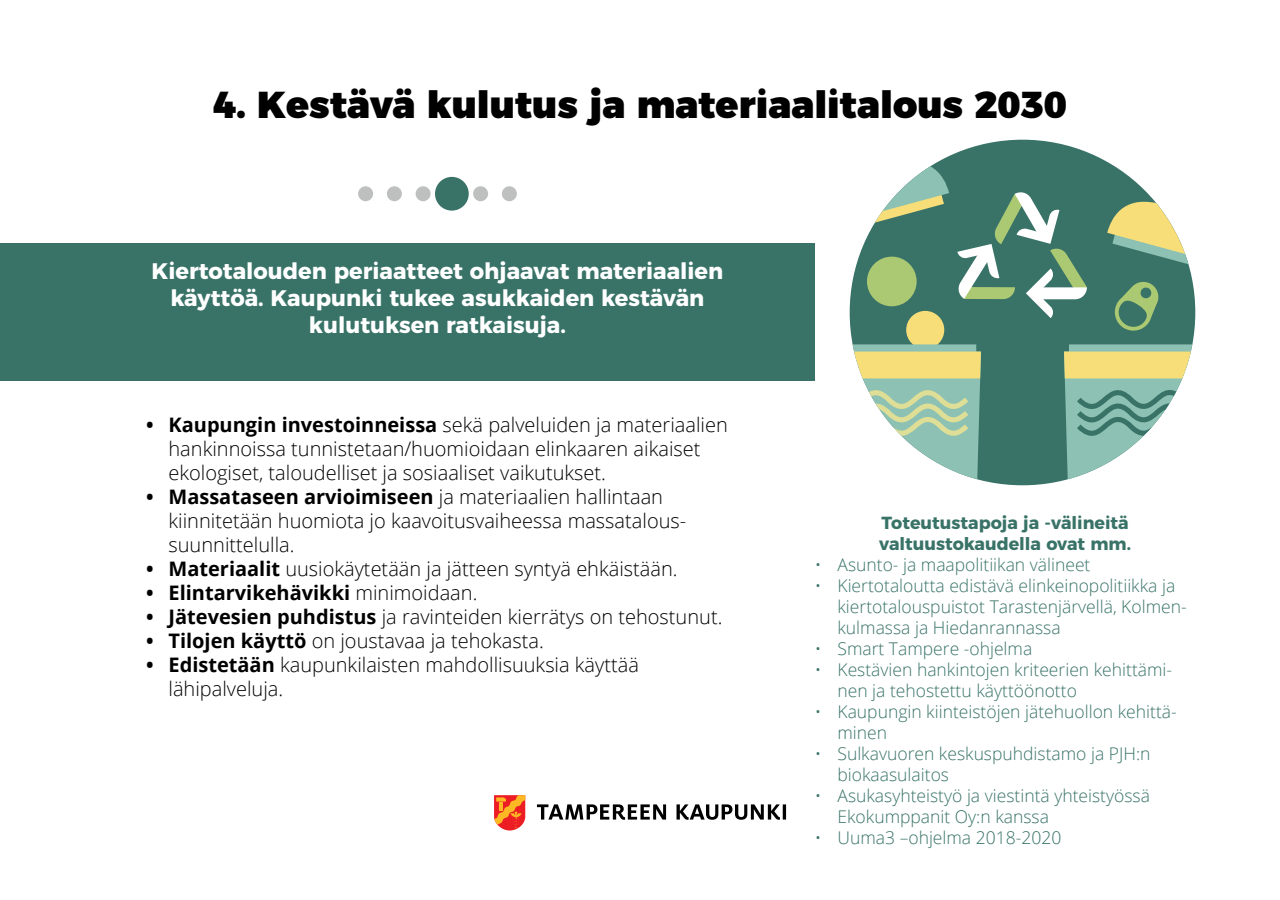
<style>
.page{position:relative;width:1280px;height:900px;background:#fff}
.page>*{position:absolute;margin:0;border:0;box-sizing:border-box;transform-origin:0 0}
.t1{font:900 37.5px "Montserrat";color:#000}
.t2{font:700 22.5px/27px "Montserrat";color:#fff;text-align:center}
.t3{font:300 20px/24px "Open Sans";color:#000}
.t4{font:700 20px "Open Sans";color:#000}
.t5{font:300 17.5px/21px "Open Sans";color:#397368}
.t6{font:700 17.5px/21px "Montserrat";color:#397368}
.s1{font-weight:700}
.s2{font-weight:300}
</style>
<div class="page">
<div style="left:0;top:244px;width:815px;height:137px;background:#397368"></div>
<svg style="left:494px;top:795px;width:31px;height:36px"></svg>
<svg style="left:537px;top:804px;width:249px;height:16px"></svg>
<div style="left:358px;top:186px;width:15px;height:15px;background:#bebfbf;border-radius:50%"></div>
<div style="left:387px;top:186px;width:15px;height:15px;background:#bebfbf;border-radius:50%"></div>
<div style="left:416px;top:186px;width:15px;height:15px;background:#bebfbf;border-radius:50%"></div>
<div style="left:435px;top:177px;width:34px;height:34px;background:#397368;border-radius:50%"></div>
<div style="left:473px;top:186px;width:15px;height:15px;background:#bebfbf;border-radius:50%"></div>
<div style="left:502px;top:186px;width:15px;height:15px;background:#bebfbf;border-radius:50%"></div>
<div style="left:850px;top:140px;width:345px;height:345px;background:#397368;border-radius:50%"></div>
<div style="left:867px;top:257px;width:50px;height:49px;background:#abc872;border-radius:50%"></div>
<div style="left:906px;top:311px;width:38px;height:38px;background:#f8de79;border-radius:50%"></div>
<svg style="left:957px;top:192px;width:130px;height:126px"></svg>
<svg style="left:1114px;top:281px;width:45px;height:50px"></svg>
<svg style="left:1107px;top:196px;width:81px;height:68px"></svg>
<svg style="left:853px;top:344px;width:128px;height:135px"></svg>
<svg style="left:1064px;top:344px;width:128px;height:135px"></svg>
<svg style="left:875px;top:166px;width:74px;height:57px"></svg>
<h1 class="t1" style="left:213px;top:73px;width:856px">4. Kestävä kulutus ja materiaalitalous 2030</h1>
<p class="t2" style="left:152px;top:256px;width:573px">Kiertotalouden periaatteet ohjaavat materiaalien käyttöä. Kaupunki tukee asukkaiden kestävän kulutuksen ratkaisuja.</p>
<p class="t3" style="left:169px;top:412px;width:561px;text-indent:-22px"><span class="s1">• Kaupungin investoinneissa</span> sekä palveluiden ja materiaalien hankinnoissa tunnistetaan/huomioidaan elinkaaren aikaiset ekologiset, taloudelliset ja sosiaaliset vaikutukset.</p>
<p class="t3" style="left:169px;top:484px;width:519px;text-indent:-22px"><span class="s1">• Massataseen arvioimiseen</span> ja materiaalien hallintaan kiinnitetään huomiota jo kaavoitusvaiheessa massatalous&shy;suunnittelulla.</p>
<p class="t3" style="left:146px;top:556px;width:533px"><span class="s1">• Materiaalit</span> uusiokäytetään ja jätteen syntyä ehkäistään.</p>
<p class="t4" style="left:146px;top:578px;width:333px">• Elintarvikehävikki <span class="s2">minimoidaan.</span></p>
<p class="t3" style="left:146px;top:604px;width:578px"><span class="s1">• Jätevesien puhdistus</span> ja ravinteiden kierrätys on tehostunut.</p>
<p class="t3" style="left:146px;top:628px;width:399px"><span class="s1">• Tilojen käyttö</span> on joustavaa ja tehokasta.</p>
<p class="t3" style="left:169px;top:652px;width:472px;text-indent:-22px"><span class="s1">• Edistetään</span> kaupunkilaisten mahdollisuuksia käyttää lähipalveluja.</p>
<p class="t6" style="left:879px;top:511px;width:253px">Toteutustapoja ja -välineitä valtuustokaudella ovat mm.</p>
<p class="t5" style="left:815px;top:554px;width:277px">• Asunto- ja maapolitiikan välineet</p>
<p class="t5" style="left:838px;top:575px;width:351px;text-indent:-23px">• Kiertotaloutta edistävä elinkeinopolitiikka ja kiertotalouspuistot Tarastenjärvellä, Kolmen&shy;kulmassa ja Hiedanrannassa</p>
<p class="t5" style="left:815px;top:638px;width:219px">• Smart Tampere -ohjelma</p>
<p class="t5" style="left:838px;top:659px;width:336px;text-indent:-23px">• Kestävien hankintojen kriteerien kehittämi&shy;nen ja tehostettu käyttöönotto</p>
<p class="t5" style="left:838px;top:701px;width:341px;text-indent:-23px">• Kaupungin kiinteistöjen jätehuollon kehittä&shy;minen</p>
<p class="t5" style="left:838px;top:743px;width:315px;text-indent:-23px">• Sulkavuoren keskuspuhdistamo ja PJH:n biokaasulaitos</p>
<p class="t5" style="left:815px;top:785px;width:337px">• Asukasyhteistyö ja viestintä yhteistyössä</p>
<p class="t5" style="left:838px;top:806px;width:213px">Ekokumppanit Oy:n kanssa</p>
<p class="t5" style="left:815px;top:827px;width:248px">• Uuma3 –ohjelma 2018-2020</p>
</div>
